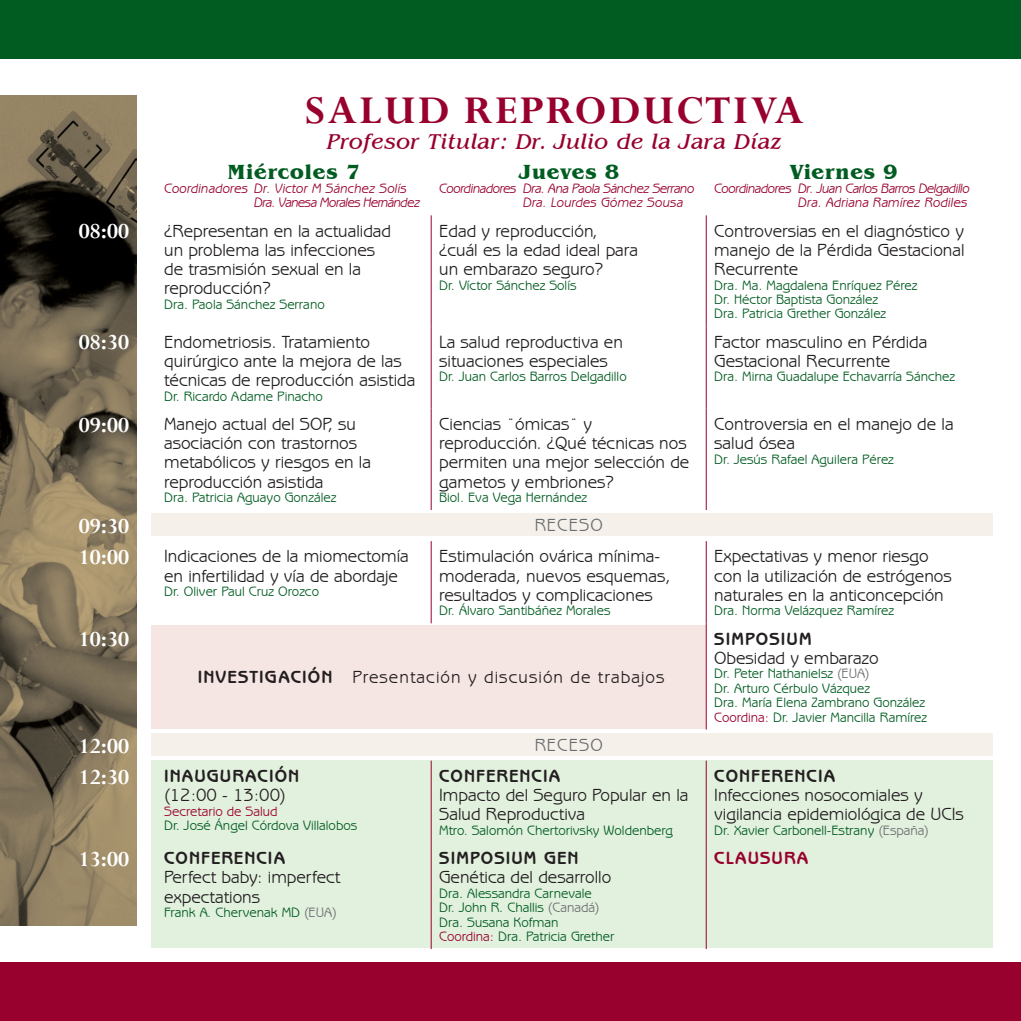
<style>
.page{position:relative;width:1021px;height:1021px;background:#fff}
.page>*{position:absolute;margin:0;border:0;box-sizing:border-box;transform-origin:0 0}
.perpetua_titulo_rojo{font:700 44px "Perpetua";letter-spacing:.05em;color:#98012d}
.hora{font:700 24px "Perpetua";color:#fff}
.benguiat_titulo_rjo{font:italic 22px "Benguiat IT Cby BT";letter-spacing:.04em;color:#98012d}
.dias{font:700 21px "Benguiat IT Cby BT";letter-spacing:.04em;color:#005c21}
.tema{font:17.6px/19.2px "Benguiat Gothic IT Cby BT";color:#231f20}
.conf_simp{font:700 17.6px "Benguiat Gothic IT Cby BT";letter-spacing:.06em;color:#231f20}
.trabajos_libres{font:17.6px "Benguiat Gothic IT Cby BT";letter-spacing:.06em;color:#231f20}
.receso{font:17.6px "Benguiat Gothic IT Cby BT";letter-spacing:.06em;color:#6c6d70}
.clausura{font:700 17.6px "Benguiat Gothic IT Cby BT";letter-spacing:.06em;color:#98012d}
.ponentes{font:13.6px "Benguiat Gothic IT Cby BT";color:#005c21}
.coordinadores{font:italic 13.6px "Benguiat Gothic IT Cby BT";letter-spacing:-.04em;color:#98012d}
.coordinadores-2{font:italic 13.6px "Benguiat Gothic IT Cby BT";color:#98012d}
.ponentes-2{font:13.6px "Benguiat Gothic IT Cby BT";color:#98012d}
.s1{font-weight:700}
.s2{color:#6c6d70}
.s3{color:#98012d}
</style>
<div class="page">
<div style="left:151px;top:626px;width:554px;height:103px;background:#f6e6e3"></div>
<div style="left:151px;top:733px;width:842px;height:23px;background:#f5f0ea"></div>
<div style="left:151px;top:513px;width:842px;height:23px;background:#f5f0ea"></div>
<div style="left:151px;top:760px;width:842px;height:188px;background:#e2f0de"></div>
<img style="left:0;top:95px;width:136px;height:831px">
<hr style="left:430px;top:215px;width:1px;height:111px;background:#98012d">
<hr style="left:705px;top:215px;width:1px;height:111px;background:#98012d">
<hr style="left:430px;top:326px;width:1px;height:82px;background:#98012d">
<hr style="left:705px;top:326px;width:1px;height:82px;background:#98012d">
<hr style="left:430px;top:408px;width:1px;height:102px;background:#98012d">
<hr style="left:705px;top:408px;width:1px;height:102px;background:#98012d">
<hr style="left:430px;top:760px;width:1px;height:82px;background:#98012d">
<hr style="left:430px;top:842px;width:1px;height:107px;background:#98012d">
<hr style="left:430px;top:541px;width:1px;height:82px;background:#98012d">
<hr style="left:705px;top:541px;width:1px;height:82px;background:#98012d">
<hr style="left:705px;top:760px;width:1px;height:82px;background:#98012d">
<hr style="left:705px;top:842px;width:1px;height:107px;background:#98012d">
<hr style="left:705px;top:623px;width:1px;height:106px;background:#98012d">
<div style="left:0;top:0;width:1020px;height:59px;background:#005c21"></div>
<div style="left:0;top:962px;width:1020px;height:58px;background:#98012d"></div>
<p class="perpetua_titulo_rojo" style="left:305px;top:82px;width:500px">SALUD REPRODUCTIVA</p>
<p class="benguiat_titulo_rjo" style="left:327px;top:128px;width:456px">Profesor Titular: Dr. Julio de la Jara Díaz</p>
<p class="dias" style="left:227px;top:158px;width:134px">Miércoles 7</p>
<p class="coordinadores-2" style="left:164px;top:180px;width:244px">Coordinadores Dr. Victor M Sánchez Solís</p>
<p class="coordinadores" style="left:254px;top:194px;width:168px">Dra. Vanesa Morales Hernández</p>
<p class="dias" style="left:790px;top:158px;width:109px">Viernes 9</p>
<p class="coordinadores" style="left:714px;top:180px;width:257px">Coordinadores Dr. Juan Carlos Barros Delgadillo</p>
<p class="coordinadores-2" style="left:798px;top:194px;width:171px">Dra. Adriana Ramírez Rodiles</p>
<p class="dias" style="left:518px;top:158px;width:102px">Jueves 8</p>
<p class="coordinadores" style="left:439px;top:180px;width:257px">Coordinadores Dra. Ana Paola Sánchez Serrano</p>
<p class="coordinadores-2" style="left:523px;top:194px;width:162px">Dra. Lourdes Gómez Sousa</p>
<p class="hora" style="left:79px;top:216px;width:52px">08:00</p>
<p class="tema" style="left:164px;top:221px;width:228px">¿Representan en la actualidad un problema las infecciones de trasmisión sexual en la reproducción?</p>
<p class="ponentes" style="left:164px;top:296px;width:162px">Dra. Paola Sánchez Serrano</p>
<p class="hora" style="left:79px;top:327px;width:52px">08:30</p>
<p class="tema" style="left:164px;top:332px;width:253px">Endometriosis. Tratamiento quirúrgico ante la mejora de las técnicas de reproducción asistida</p>
<p class="ponentes" style="left:164px;top:387px;width:160px">Dr. Ricardo Adame Pinacho</p>
<p class="hora" style="left:79px;top:409px;width:52px">09:00</p>
<p class="tema" style="left:164px;top:414px;width:208px">Manejo actual del SOP, su asociación con trastornos metabólicos y riesgos en la reproducción asistida</p>
<p class="ponentes" style="left:164px;top:489px;width:174px">Dra. Patricia Aguayo González</p>
<p class="tema" style="left:439px;top:221px;width:160px">Edad y reproducción,</p>
<p class="tema" style="left:439px;top:240px;width:200px">¿cuál es la edad ideal para</p>
<p class="tema" style="left:439px;top:259px;width:165px">un embarazo seguro?</p>
<p class="ponentes" style="left:439px;top:276px;width:139px">Dr. Víctor Sánchez Solís</p>
<p class="tema" style="left:439px;top:332px;width:185px">La salud reproductiva en situaciones especiales</p>
<p class="ponentes" style="left:439px;top:368px;width:189px">Dr. Juan Carlos Barros Delgadillo</p>
<p class="tema" style="left:439px;top:414px;width:252px">Ciencias ¨ómicas¨ y reproducción. ¿Qué técnicas nos permiten una mejor selección de gametos y embriones?</p>
<p class="ponentes" style="left:439px;top:489px;width:150px">Biol. Eva Vega Hernández</p>
<p class="hora" style="left:79px;top:511px;width:52px">09:30</p>
<p class="receso" style="left:534px;top:514px;width:69px">RECESO</p>
<p class="hora" style="left:79px;top:542px;width:52px">10:00</p>
<p class="tema" style="left:164px;top:546px;width:246px">Indicaciones de la miomectomía en infertilidad y vía de abordaje</p>
<p class="ponentes" style="left:164px;top:583px;width:156px">Dr. Oliver Paul Cruz Orozco</p>
<p class="tema" style="left:439px;top:546px;width:233px">Estimulación ovárica mínima&shy;moderada, nuevos esquemas, resultados y complicaciones</p>
<p class="ponentes" style="left:439px;top:602px;width:173px">Dr. Álvaro Santibáñez Morales</p>
<p class="hora" style="left:79px;top:624px;width:52px">10:30</p>
<p class="trabajos_libres" style="left:198px;top:666px;width:468px"><span class="s1">INVESTIGACIÓN</span> Presentación y discusión de trabajos</p>
<p class="hora" style="left:79px;top:730px;width:52px">12:00</p>
<p class="receso" style="left:534px;top:734px;width:69px">RECESO</p>
<p class="hora" style="left:79px;top:761px;width:52px">12:30</p>
<p class="conf_simp" style="left:164px;top:765px;width:137px">INAUGURACIÓN</p>
<p class="tema" style="left:164px;top:785px;width:123px">(12:00 - 13:00)</p>
<p class="ponentes-2" style="left:164px;top:802px;width:115px">Secretario de Salud</p>
<p class="ponentes" style="left:164px;top:817px;width:194px">Dr. José Ángel Córdova Villalobos</p>
<p class="conf_simp" style="left:439px;top:765px;width:122px">CONFERENCIA</p>
<p class="tema" style="left:439px;top:785px;width:251px">Impacto del Seguro Popular en la<br>Salud Reproductiva</p>
<p class="ponentes" style="left:439px;top:821px;width:235px">Mtro. Salomón Chertorivsky Woldenberg</p>
<p class="hora" style="left:79px;top:843px;width:52px">13:00</p>
<p class="conf_simp" style="left:164px;top:847px;width:122px">CONFERENCIA</p>
<p class="tema" style="left:164px;top:867px;width:178px">Perfect baby: imperfect expectations</p>
<p class="ponentes" style="left:164px;top:904px;width:174px">Frank A. Chervenak MD <span class="s2">(EUA)</span></p>
<p class="conf_simp" style="left:439px;top:847px;width:141px">SIMPOSIUM GEN</p>
<p class="tema" style="left:439px;top:867px;width:174px">Genética del desarrollo</p>
<p class="ponentes" style="left:439px;top:884px;width:154px">Dra. Alessandra Carnevale</p>
<p class="ponentes" style="left:439px;top:899px;width:162px">Dr. John R. Challis <span class="s2">(Canadá)</span></p>
<p class="ponentes" style="left:439px;top:913px;width:121px">Dra. Susana Kofman</p>
<p class="ponentes" style="left:439px;top:928px;width:177px"><span class="s3">Coordina:</span> Dra. Patricia Grether</p>
<p class="tema" style="left:714px;top:221px;width:252px;text-align:justify">Controversias en el diagnóstico y manejo de la Pérdida Gestacional Recurrente</p>
<p class="ponentes" style="left:714px;top:276px;width:205px">Dra. Ma. Magdalena Enríquez Pérez</p>
<p class="ponentes" style="left:714px;top:291px;width:165px">Dr. Héctor Baptista González</p>
<p class="ponentes" style="left:714px;top:305px;width:173px">Dra. Patricia Grether González</p>
<p class="tema" style="left:714px;top:332px;width:215px">Factor masculino en Pérdida<br>Gestacional Recurrente</p>
<p class="ponentes" style="left:714px;top:368px;width:242px">Dra. Mirna Guadalupe Echavarría Sánchez</p>
<p class="tema" style="left:714px;top:414px;width:241px">Controversia en el manejo de la salud ósea</p>
<p class="ponentes" style="left:714px;top:450px;width:181px">Dr. Jesús Rafael Aguilera Pérez</p>
<p class="tema" style="left:714px;top:546px;width:239px">Expectativas y menor riesgo con la utilización de estrógenos naturales en la anticoncepción</p>
<p class="ponentes" style="left:714px;top:602px;width:181px">Dra. Norma Velázquez Ramírez</p>
<p class="conf_simp" style="left:714px;top:627px;width:99px">SIMPOSIUM</p>
<p class="tema" style="left:714px;top:648px;width:166px">Obesidad y embarazo</p>
<p class="ponentes" style="left:714px;top:665px;width:157px">Dr. Peter Nathanielsz <span class="s2">(EUA)</span></p>
<p class="ponentes" style="left:714px;top:679px;width:157px">Dr. Arturo Cérbulo Vázquez</p>
<p class="ponentes" style="left:714px;top:694px;width:212px">Dra. María Elena Zambrano González</p>
<p class="ponentes" style="left:714px;top:708px;width:214px"><span class="s3">Coordina:</span> Dr. Javier Mancilla Ramírez</p>
<p class="conf_simp" style="left:714px;top:765px;width:122px">CONFERENCIA</p>
<p class="tema" style="left:714px;top:785px;width:251px">Infecciones nosocomiales y vigilancia epidemiológica de UCIs</p>
<p class="ponentes" style="left:714px;top:821px;width:216px">Dr. Xavier Carbonell-Estrany <span class="s2">(España)</span></p>
<p class="clausura" style="left:714px;top:847px;width:95px">CLAUSURA</p>
</div>
